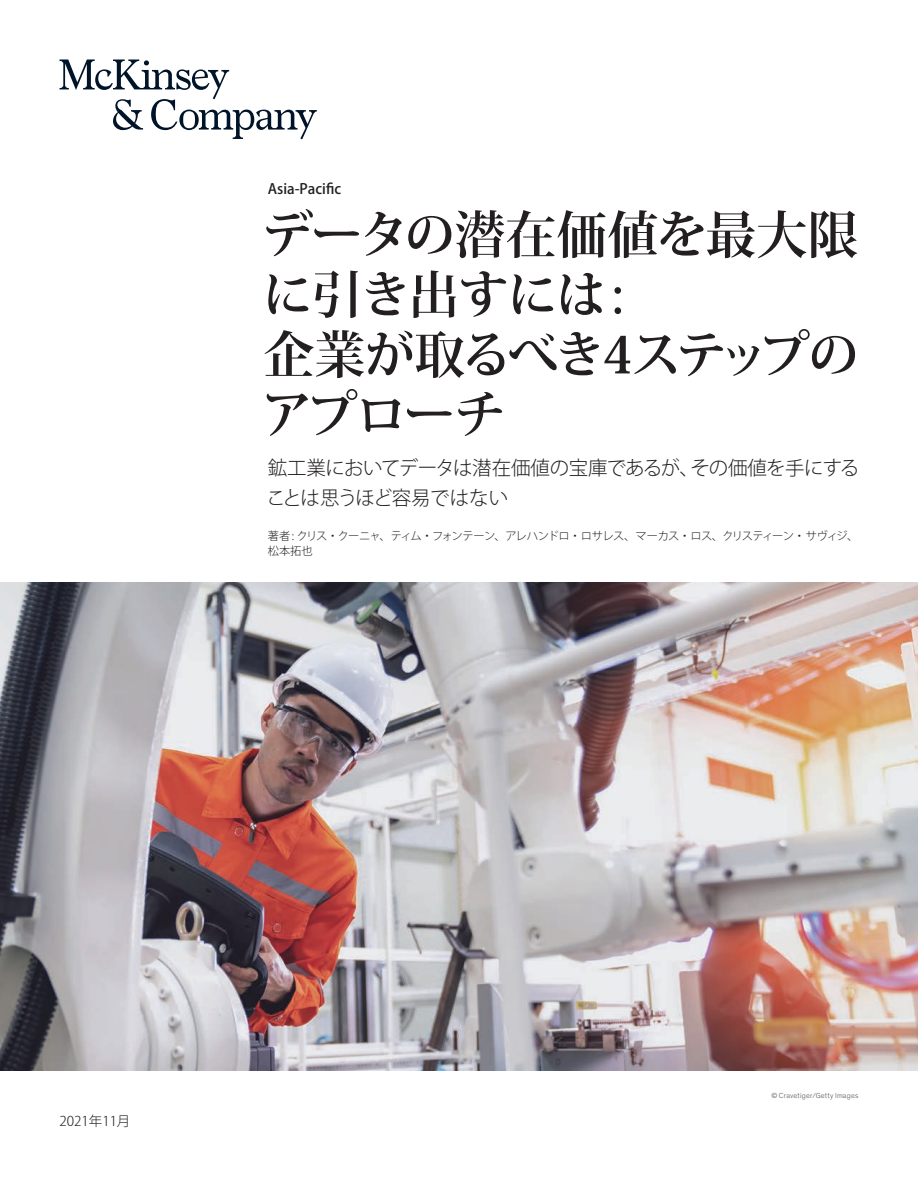
<style>
.page{position:relative;width:918px;height:1188px;background:#fff}
.page>*{position:absolute;margin:0;border:0;box-sizing:border-box;transform-origin:0 0}
.t1{font:700 51px/60px "Koz Min Pr 6 N";letter-spacing:-.04em;color:#231f20}
.t2{font:300 19.5px/30px "Koz Go Pr 6 N";letter-spacing:-.04em;color:#231f20}
.t3{font:500 14.25px "Koz Go Pr 6 N";color:#231f20}
.t4{font:300 13.5px "Koz Go Pr 6 N";color:#231f20}
.t5{font:300 11.25px/15px "Koz Go Pr 6 N";letter-spacing:-.055em;color:#231f20}
.t6{font:300 7.5px "Mc Kinsey Sans";letter-spacing:.02em;color:#57585a}
</style>
<div class="page">
<img style="left:0;top:582px;width:918px;height:488px">
<svg style="left:60px;top:60px;width:257px;height:79px"></svg>
<p class="t3" style="left:268px;top:181px;width:75px">Asia-Pacific</p>
<h1 class="t1" style="left:261px;top:206px;width:599px">データの潜在価値を最大限に引き出すには:<br>企業が取るべき4ステップのアプローチ</h1>
<h2 class="t2" style="left:266px;top:453px;width:594px">鉱工業においてデータは潜在価値の宝庫であるが、その価値を手にすることは思うほど容易ではない</h2>
<p class="t5" style="left:268px;top:529px;width:592px">著者 : クリス・クーニャ、ティム・フォンテーン、アレハンドロ・ロサレス、マーカス・ロス、クリスティーン・ サヴィジ、松本拓也</p>
<p class="t4" style="left:60px;top:1114px;width:72px">2021年11月</p>
<p class="t6" style="left:772px;top:1090px;width:88px">© Cravetiger/Getty Images</p>
</div>
